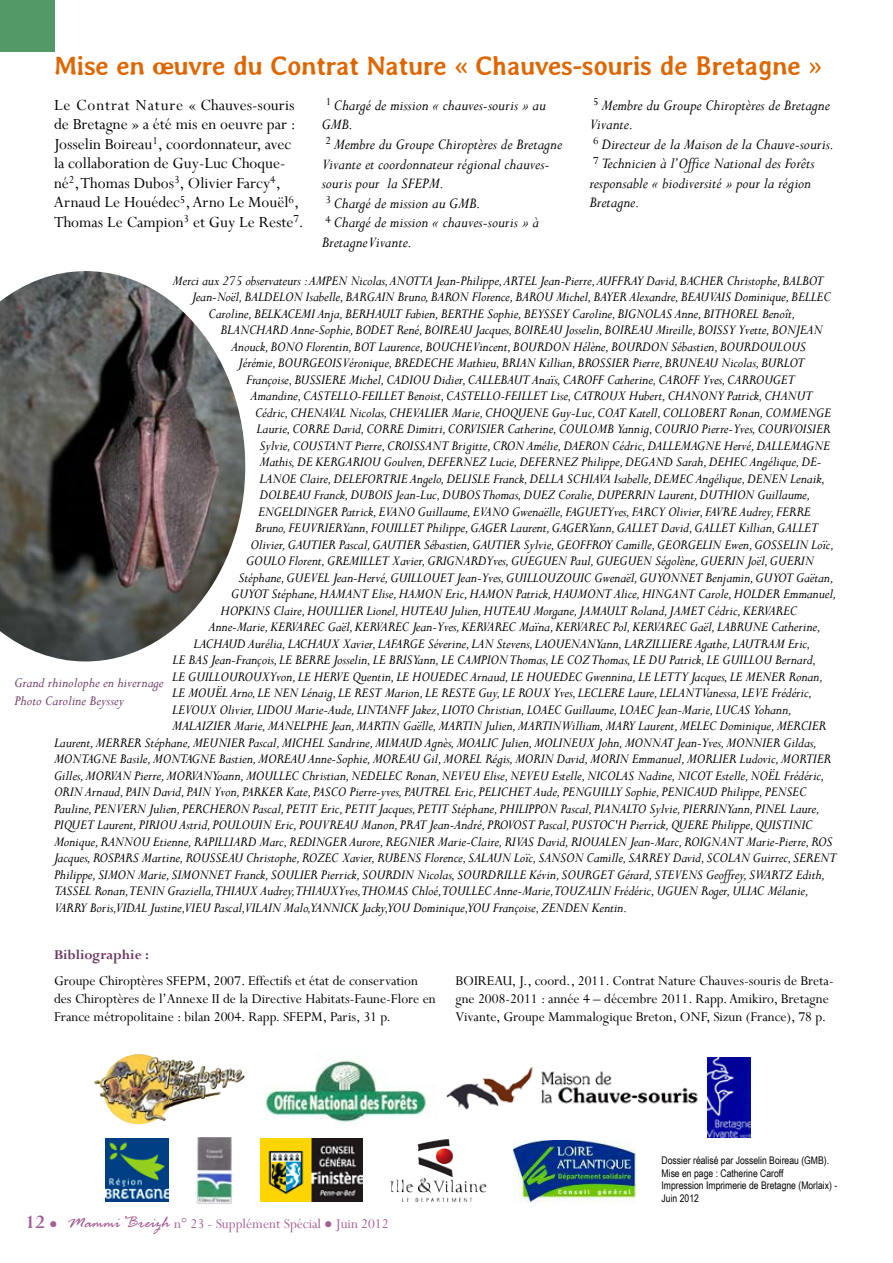
<style>
.page{position:relative;width:893px;height:1263px;background:#fff}
.page>*{position:absolute;margin:0;border:0;box-sizing:border-box;transform-origin:0 0}
.t1{font:700 27px "Averia";letter-spacing:-.03em;color:#dd6700}
.t2{font:17.25px/19.5px "Perpetua";color:#000}
.t3{font:italic 16.5px/19.5px "Perpetua";color:#000}
.t4{font:italic 15px "Perpetua";letter-spacing:-.01em;color:#000}
.t5{font:15px/18px "Perpetua";color:#000}
.t6{font:15px "Perpetua";color:#a55f94}
.t7{font:italic 15px/18px "Perpetua";color:#6b3861}
.t8{font:700 15px "Perpetua";color:#6b3861}
.t9{font:10.5px/12.6px "Arial Narrow";color:#000}
.s1{font-weight:700;font-size:21px}
.s2{font-family:"Rage";font-style:italic;font-size:18px}
</style>
<div class="page">
<img style="left:708px;top:1058px;width:43px;height:79px">
<img style="left:93px;top:1054px;width:120px;height:70px">
<img style="left:106px;top:1139px;width:63px;height:62px">
<img style="left:196px;top:1137px;width:38px;height:68px">
<img style="left:261px;top:1139px;width:101px;height:63px">
<img style="left:390px;top:1139px;width:97px;height:54px">
<img style="left:514px;top:1140px;width:121px;height:63px">
<div style="left:0;top:0;width:54px;height:52px;background:#529967"></div>
<img style="left:446px;top:1067px;width:252px;height:43px">
<img style="left:265px;top:1059px;width:164px;height:64px">
<img style="left:0;top:271px;width:245px;height:390px">
<h1 class="t1" style="left:54px;top:51px;width:770px">Mise en œuvre du Contrat Nature « Chauves-souris de Bretagne »</h1>
<p class="t2" style="left:54px;top:94px;width:251px">Le Contrat Nature « Chauves-souris de Bretagne » a été mis en oeuvre par :<br>Josselin Boireau<sup>1</sup>, coordonnateur, avec la collaboration de Guy-Luc Choque&shy;né<sup>2</sup>, Thomas Dubos<sup>3</sup>, Olivier Farcy<sup>4</sup>, Arnaud Le Houédec<sup>5</sup>, Arno Le Mouël<sup>6</sup>, Thomas Le Campion<sup>3</sup> et Guy Le Reste<sup>7</sup>.</p>
<p class="t3" style="left:322px;top:95px;width:242px"><sup>1</sup> Chargé de mission « chauves-souris » au<br>GMB.<br><sup>2</sup> Membre du Groupe Chiroptères de Bretagne<br>Vivante et coordonnateur régional chauves&shy;souris pour la SFEPM.<br><sup>3</sup> Chargé de mission au GMB.<br><sup>4</sup> Chargé de mission « chauves-souris » à<br>Bretagne Vivante.</p>
<p class="t3" style="left:589px;top:95px;width:246px"><sup>5</sup> Membre du Groupe Chiroptères de Bretagne<br>Vivante.<br><sup>6</sup> Directeur de la Maison de la Chauve-souris.<br><sup>7</sup> Technicien à l’Office National des Forêts responsable « biodiversité » pour la région<br>Bretagne.</p>
<p class="t4" style="left:173px;top:271px;width:652px">Merci aux 275 observateurs :AMPEN Nicolas,ANOTTA Jean-Philippe,ARTEL Jean-Pierre,AUFFRAY David, BACHER Christophe, BALBOT</p>
<p class="t4" style="left:192px;top:287px;width:640px">Jean-Noël, BALDELON Isabelle, BARGAIN Bruno, BARON Florence, BAROU Michel, BAYER Alexandre, BEAUVAIS Dominique, BELLEC</p>
<p class="t4" style="left:209px;top:304px;width:589px">Caroline, BELKACEMI Anja, BERHAULT Fabien, BERTHE Sophie, BEYSSEY Caroline, BIGNOLAS Anne, BITHOREL Benoît,</p>
<p class="t4" style="left:221px;top:320px;width:603px">BLANCHARD Anne-Sophie, BODET René, BOIREAU Jacques, BOIREAU Josselin, BOIREAU Mireille, BOISSY Yvette, BONJEAN</p>
<p class="t4" style="left:231px;top:337px;width:576px">Anouck, BONO Florentin, BOT Laurence, BOUCHE Vincent, BOURDON Hélène, BOURDON Sébastien, BOURDOULOUS</p>
<p class="t4" style="left:239px;top:353px;width:567px">Jérémie, BOURGEOIS Véronique, BREDECHE Mathieu, BRIAN Killian, BROSSIER Pierre, BRUNEAU Nicolas, BURLOT</p>
<p class="t4" style="left:246px;top:370px;width:550px">Françoise, BUSSIERE Michel, CADIOU Didier, CALLEBAUT Anaïs, CAROFF Catherine, CAROFF Yves, CARROUGET</p>
<p class="t4" style="left:251px;top:386px;width:563px">Amandine, CASTELLO-FEILLET Benoist, CASTELLO-FEILLET Lise, CATROUX Hubert, CHANONY Patrick, CHANUT</p>
<p class="t4" style="left:255px;top:403px;width:577px">Cédric, CHENAVAL Nicolas, CHEVALIER Marie, CHOQUENE Guy-Luc, COAT Katell, COLLOBERT Ronan, COMMENGE</p>
<p class="t4" style="left:257px;top:419px;width:575px">Laurie, CORRE David, CORRE Dimitri, CORVISIER Catherine, COULOMB Yannig, COURIO Pierre-Yves, COURVOISIER</p>
<p class="t4" style="left:260px;top:436px;width:572px">Sylvie, COUSTANT Pierre, CROISSANT Brigitte, CRON Amélie, DAERON Cédric, DALLEMAGNE Hervé, DALLEMAGNE</p>
<p class="t4" style="left:260px;top:452px;width:563px">Mathis, DE KERGARIOU Goulven, DEFERNEZ Lucie, DEFERNEZ Philippe, DEGAND Sarah, DEHEC Angélique, DE-</p>
<p class="t4" style="left:260px;top:469px;width:567px">LANOE Claire, DELEFORTRIE Angelo, DELISLE Franck, DELLA SCHIAVA Isabelle, DEMEC Angélique, DENEN Lenaik,</p>
<p class="t4" style="left:260px;top:485px;width:553px">DOLBEAU Franck, DUBOIS Jean-Luc, DUBOS Thomas, DUEZ Coralie, DUPERRIN Laurent, DUTHION Guillaume,</p>
<p class="t4" style="left:258px;top:502px;width:554px">ENGELDINGER Patrick, EVANO Guillaume, EVANO Gwenaëlle, FAGUET Yves, FARCY Olivier, FAVRE Audrey, FERRE</p>
<p class="t4" style="left:255px;top:518px;width:564px">Bruno, FEUVRIER Yann, FOUILLET Philippe, GAGER Laurent, GAGER Yann, GALLET David, GALLET Killian, GALLET</p>
<p class="t4" style="left:251px;top:535px;width:585px">Olivier, GAUTIER Pascal, GAUTIER Sébastien, GAUTIER Sylvie, GEOFFROY Camille, GEORGELIN Ewen, GOSSELIN Loïc,</p>
<p class="t4" style="left:246px;top:551px;width:569px">GOULO Florent, GREMILLET Xavier, GRIGNARD Yves, GUEGUEN Paul, GUEGUEN Ségolène, GUERIN Joël, GUERIN</p>
<p class="t4" style="left:239px;top:568px;width:597px">Stéphane, GUEVEL Jean-Hervé, GUILLOUET Jean-Yves, GUILLOUZOUIC Gwenaël, GUYONNET Benjamin, GUYOT Gaëtan,</p>
<p class="t4" style="left:231px;top:584px;width:607px">GUYOT Stéphane, HAMANT Elise, HAMON Eric, HAMON Patrick, HAUMONT Alice, HINGANT Carole, HOLDER Emmanuel,</p>
<p class="t4" style="left:221px;top:601px;width:578px">HOPKINS Claire, HOULLIER Lionel, HUTEAU Julien, HUTEAU Morgane, JAMAULT Roland, JAMET Cédric, KERVAREC</p>
<p class="t4" style="left:209px;top:617px;width:614px">Anne-Marie, KERVAREC Gaël, KERVAREC Jean-Yves, KERVAREC Maïna, KERVAREC Pol, KERVAREC Gaël, LABRUNE Catherine,</p>
<p class="t4" style="left:194px;top:634px;width:619px">LACHAUD Aurélia, LACHAUX Xavier, LAFARGE Séverine, LAN Stevens, LAOUENAN Yann, LARZILLIERE Agathe, LAUTRAM Eric,</p>
<p class="t4" style="left:173px;top:650px;width:645px">LE BAS Jean-François, LE BERRE Josselin, LE BRIS Yann, LE CAMPION Thomas, LE COZ Thomas, LE DU Patrick, LE GUILLOU Bernard,</p>
<p class="t4" style="left:172px;top:667px;width:652px">LE GUILLOUROUX Yvon, LE HERVE Quentin, LE HOUEDEC Arnaud, LE HOUEDEC Gwennina, LE LETTY Jacques, LE MENER Ronan,</p>
<p class="t4" style="left:172px;top:683px;width:642px">LE MOUËL Arno, LE NEN Lénaig, LE REST Marion, LE RESTE Guy, LE ROUX Yves, LECLERE Laure, LELANT Vanessa, LEVE Frédéric,</p>
<p class="t4" style="left:172px;top:700px;width:621px">LEVOUX Olivier, LIDOU Marie-Aude, LINTANFF Jakez, LIOTO Christian, LOAEC Guillaume, LOAEC Jean-Marie, LUCAS Yohann,</p>
<p class="t4" style="left:172px;top:716px;width:655px">MALAIZIER Marie, MANELPHE Jean, MARTIN Gaëlle, MARTIN Julien, MARTIN William, MARY Laurent, MELEC Dominique, MERCIER</p>
<p class="t4" style="left:54px;top:733px;width:764px">Laurent, MERRER Stéphane, MEUNIER Pascal, MICHEL Sandrine, MIMAUD Agnès, MOALIC Julien, MOLINEUX John, MONNAT Jean-Yves, MONNIER Gildas,</p>
<p class="t4" style="left:54px;top:749px;width:778px">MONTAGNE Basile, MONTAGNE Bastien, MOREAU Anne-Sophie, MOREAU Gil, MOREL Régis, MORIN David, MORIN Emmanuel, MORLIER Ludovic, MORTIER</p>
<p class="t4" style="left:54px;top:766px;width:772px">Gilles, MORVAN Pierre, MORVAN Yoann, MOULLEC Christian, NEDELEC Ronan, NEVEU Elise, NEVEU Estelle, NICOLAS Nadine, NICOT Estelle, NOËL Frédéric,</p>
<p class="t4" style="left:54px;top:782px;width:754px">ORIN Arnaud, PAIN David, PAIN Yvon, PARKER Kate, PASCO Pierre-yves, PAUTREL Eric, PELICHET Aude, PENGUILLY Sophie, PENICAUD Philippe, PENSEC</p>
<p class="t4" style="left:54px;top:799px;width:767px">Pauline, PENVERN Julien, PERCHERON Pascal, PETIT Eric, PETIT Jacques, PETIT Stéphane, PHILIPPON Pascal, PIANALTO Sylvie, PIERRIN Yann, PINEL Laure,</p>
<p class="t4" style="left:54px;top:815px;width:760px">PIQUET Laurent, PIRIOU Astrid, POULOUIN Eric, POUVREAU Manon, PRAT Jean-André, PROVOST Pascal, PUSTOC'H Pierrick, QUERE Philippe, QUISTINIC</p>
<p class="t4" style="left:54px;top:832px;width:780px">Monique, RANNOU Etienne, RAPILLIARD Marc, REDINGER Aurore, REGNIER Marie-Claire, RIVAS David, RIOUALEN Jean-Marc, ROIGNANT Marie-Pierre, ROS</p>
<p class="t4" style="left:54px;top:848px;width:784px">Jacques, ROSPARS Martine, ROUSSEAU Christophe, ROZEC Xavier, RUBENS Florence, SALAUN Loïc, SANSON Camille, SARREY David, SCOLAN Guirrec, SERENT</p>
<p class="t4" style="left:54px;top:865px;width:773px">Philippe, SIMON Marie, SIMONNET Franck, SOULIER Pierrick, SOURDIN Nicolas, SOURDRILLE Kévin, SOURGET Gérard, STEVENS Geoffrey, SWARTZ Edith,</p>
<p class="t4" style="left:54px;top:881px;width:756px">TASSEL Ronan,TENIN Graziella,THIAUX Audrey,THIAUX Yves,THOMAS Chloé,TOULLEC Anne-Marie,TOUZALIN Frédéric, UGUEN Roger, ULIAC Mélanie,</p>
<p class="t4" style="left:54px;top:898px;width:575px">VARRY Boris,VIDAL Justine,VIEU Pascal,VILAIN Malo,YANNICK Jacky,YOU Dominique,YOU Françoise, ZENDEN Kentin.</p>
<p class="t7" style="left:15px;top:673px;width:151px">Grand rhinolophe en hivernage<br>Photo Caroline Beyssey</p>
<p class="t8" style="left:54px;top:945px;width:96px">Bibliographie :</p>
<p class="t5" style="left:54px;top:972px;width:383px">Groupe Chiroptères SFEPM, 2007. Effectifs et état de conservation des Chiroptères de l’Annexe II de la Directive Habitats-Faune-Flore en<br>France métropolitaine : bilan 2004. Rapp. SFEPM, Paris, 31 p.</p>
<p class="t5" style="left:455px;top:972px;width:380px">BOIREAU, J., coord., 2011. Contrat Nature Chauves-souris de Breta&shy;gne 2008-2011 : année 4 – décembre 2011. Rapp. Amikiro, Bretagne<br>Vivante, Groupe Mammalogique Breton, ONF, Sizun (France), 78 p.</p>
<p class="t6" style="left:26px;top:1214px;width:365px"><span class="s1">12</span> ● <span class="s2">Mammi’Breizh</span> n° 23 - Supplément Spécial ● Juin 2012</p>
<p class="t9" style="left:662px;top:1154px;width:177px">Dossier réalisé par Josselin Boireau (GMB).<br>Mise en page : Catherine Caroff<br>Impression Imprimerie de Bretagne (Morlaix) - Juin 2012</p>
</div>
